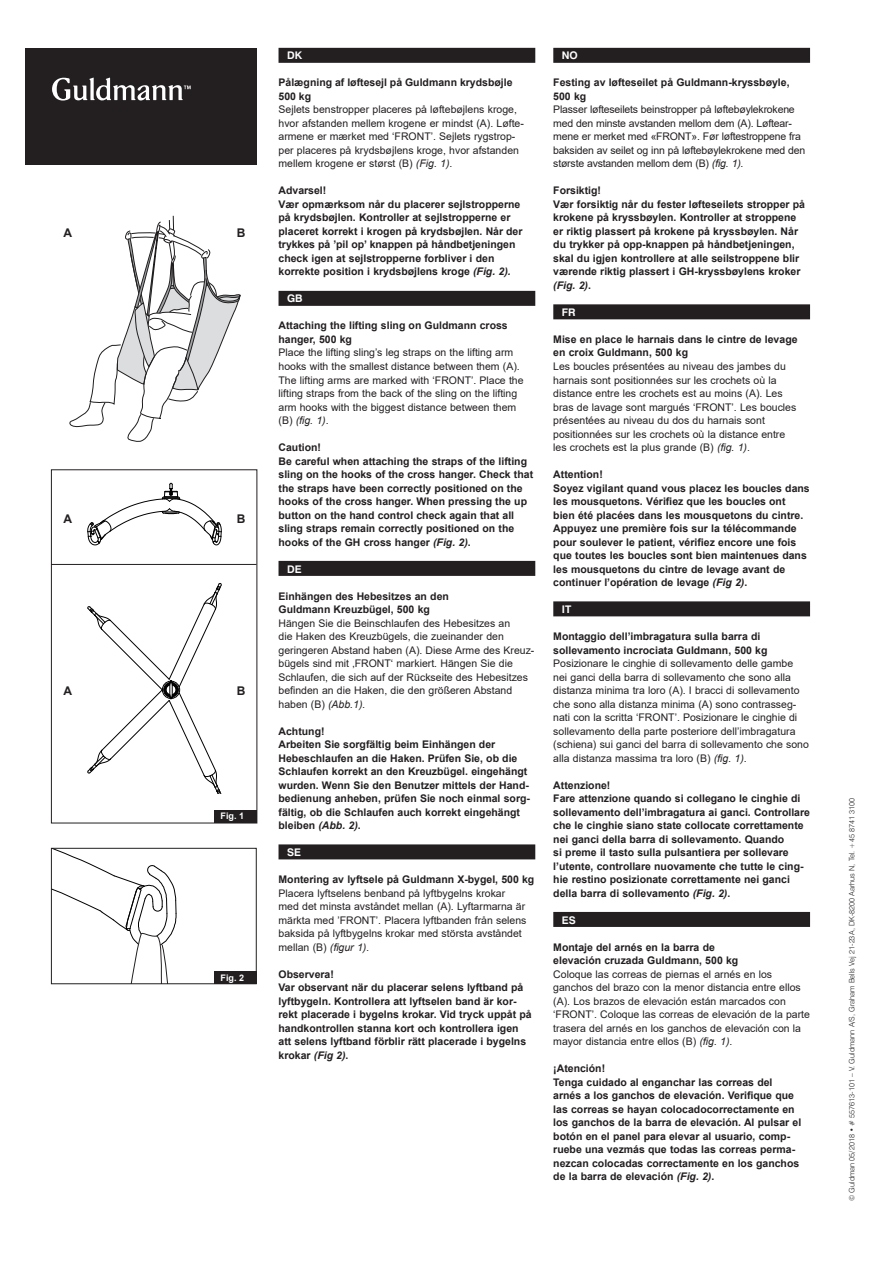
<style>
.page{position:relative;width:893px;height:1263px;background:#fff}
.page>*{position:absolute;margin:0;border:0;box-sizing:border-box;transform-origin:0 0}
.t1{font:700 12px "Arial";color:#231f20}
.t2{font:700 10.5px/13.5px "Arial";color:#231f20}
.t3{font:10.5px/13.5px "Arial";color:#231f20}
.t4{font:10.5px/13.5px "Arial";letter-spacing:-.02em;color:#231f20}
.t5{font:700 10.5px "Swiss 721 BT";color:#fff}
.t6{font:700 9px "Arial";color:#fff}
.t7{font:300 7.5px "Swiss 721 BT";color:#231f20}
.s1{font-style:italic}
</style>
<div class="page">
<div style="left:51px;top:469px;width:206px;height:354px;border:1px solid #231f20"></div>
<div style="left:279px;top:48px;width:256px;height:15px;background:#231f20"></div>
<div style="left:279px;top:291px;width:256px;height:15px;background:#231f20"></div>
<div style="left:279px;top:561px;width:256px;height:15px;background:#231f20"></div>
<div style="left:279px;top:844px;width:256px;height:15px;background:#231f20"></div>
<div style="left:553px;top:48px;width:257px;height:15px;background:#231f20"></div>
<div style="left:553px;top:304px;width:257px;height:15px;background:#231f20"></div>
<div style="left:553px;top:601px;width:257px;height:15px;background:#231f20"></div>
<div style="left:553px;top:912px;width:257px;height:15px;background:#231f20"></div>
<svg style="left:69px;top:216px;width:172px;height:226px"></svg>
<svg style="left:53px;top:850px;width:124px;height:132px"></svg>
<div style="left:51px;top:848px;width:206px;height:136px;border:1px solid #231f20"></div>
<div style="left:214px;top:971px;width:42px;height:13px;background:#231f20"></div>
<div style="left:214px;top:810px;width:42px;height:13px;background:#231f20"></div>
<hr style="left:51px;top:564px;width:205px;height:1px;background:#231f20">
<svg style="left:87px;top:583px;width:135px;height:210px"></svg>
<svg style="left:87px;top:483px;width:135px;height:62px"></svg>
<div style="left:25px;top:48px;width:231px;height:117px;background:#231f20"></div>
<svg style="left:52px;top:78px;width:139px;height:23px"></svg>
<p class="t1" style="left:63px;top:224px;width:10px">A</p>
<p class="t1" style="left:237px;top:224px;width:10px">B</p>
<p class="t1" style="left:63px;top:510px;width:10px">A</p>
<p class="t1" style="left:63px;top:682px;width:10px">A</p>
<p class="t1" style="left:237px;top:510px;width:10px">B</p>
<p class="t1" style="left:237px;top:682px;width:10px">B</p>
<p class="t6" style="left:221px;top:810px;width:25px">Fig. 1</p>
<p class="t6" style="left:221px;top:971px;width:25px">Fig. 2</p>
<p class="t5" style="left:287px;top:49px;width:17px">DK</p>
<p class="t2" style="left:279px;top:76px;width:235px">Pålægning af løftesejl på Guldmann krydsbøjle<br>500 kg</p>
<p class="t3" style="left:279px;top:103px;width:247px">Sejlets benstropper placeres på løftebøjlens kroge, hvor afstanden mellem krogene er mindst (A). Løfte&shy;armene er mærket med ‘FRONT’. Sejlets rygstrop&shy;per placeres på krydsbøjlens kroge, hvor afstanden mellem krogene er størst (B) <span class="s1">(Fig. 1)</span>.</p>
<p class="t2" style="left:279px;top:184px;width:245px">Advarsel!<br>Vær opmærksom når du placerer sejlstropperne på krydsbøjlen. Kontroller at sejlstropperne er placeret korrekt i krogen på krydsbøjlen. Når der trykkes på ’pil op’ knappen på håndbetjeningen check igen at sejlstropperne forbliver i den korrekte position i krydsbøjlens kroge <span class="s1">(Fig. 2).</span></p>
<p class="t5" style="left:287px;top:292px;width:17px">GB</p>
<p class="t2" style="left:279px;top:319px;width:231px">Attaching the lifting sling on Guldmann cross hanger, 500 kg</p>
<p class="t3" style="left:279px;top:346px;width:247px">Place the lifting sling’s leg straps on the lifting arm hooks with the smallest distance between them (A).<br>The lifting arms are marked with ‘FRONT’. Place the lifting straps from the back of the sling on the lifting arm hooks with the biggest distance between them (B) <span class="s1">(fig. 1)</span>.</p>
<p class="t2" style="left:279px;top:441px;width:256px">Caution!<br>Be careful when attaching the straps of the lifting sling on the hooks of the cross hanger. Check that the straps have been correctly positioned on the hooks of the cross hanger. When pressing the up button on the hand control check again that all sling straps remain correctly positioned on the hooks of the GH cross hanger <span class="s1">(Fig. 2)</span>.</p>
<p class="t5" style="left:287px;top:562px;width:16px">DE</p>
<p class="t2" style="left:279px;top:589px;width:172px">Einhängen des Hebesitzes an den<br>Guldmann Kreuzbügel, 500 kg</p>
<p class="t3" style="left:279px;top:616px;width:257px">Hängen Sie die Beinschlaufen des Hebesitzes an<br>die Haken des Kreuzbügels, die zueinander den geringeren Abstand haben (A). Diese Arme des Kreuz&shy;bügels sind mit ‚FRONT‘ markiert. Hängen Sie die Schlaufen, die sich auf der Rückseite des Hebesitzes befinden an die Haken, die den größeren Abstand haben (B) <span class="s1">(Abb.1).</span></p>
<p class="t2" style="left:279px;top:724px;width:253px">Achtung!<br>Arbeiten Sie sorgfältig beim Einhängen der Hebeschlaufen an die Haken. Prüfen Sie, ob die Schlaufen korrekt an den Kreuzbügel. eingehängt wurden. Wenn Sie den Benutzer mittels der Hand&shy;bedienung anheben, prüfen Sie noch einmal sorg&shy;fältig, ob die Schlaufen auch korrekt eingehängt bleiben <span class="s1">(Abb. 2)</span>.</p>
<p class="t5" style="left:287px;top:846px;width:15px">SE</p>
<p class="t2" style="left:279px;top:873px;width:257px">Montering av lyftsele på Guldmann X-bygel, 500 kg</p>
<p class="t3" style="left:279px;top:886px;width:250px">Placera lyftselens benband på lyftbygelns krokar med det minsta avståndet mellan (A). Lyftarmarna är märkta med ’FRONT’. Placera lyftbanden från selens baksida på lyftbygelns krokar med största avståndet mellan (B) <span class="s1">(figur 1).</span></p>
<p class="t2" style="left:279px;top:967px;width:255px">Observera!<br>Var observant när du placerar selens lyftband på lyftbygeln. Kontrollera att lyftselen band är kor&shy;rekt placerade i bygelns krokar. Vid tryck uppåt på handkontrollen stanna kort och kontrollera igen att selens lyftband förblir rätt placerade i bygelns krokar <span class="s1">(Fig 2)</span>.</p>
<p class="t5" style="left:562px;top:49px;width:18px">NO</p>
<p class="t2" style="left:553px;top:76px;width:238px">Festing av løfteseilet på Guldmann-kryssbøyle,<br>500 kg</p>
<p class="t4" style="left:553px;top:103px;width:254px">Plasser løfteseilets beinstropper på løftebøylekrokene med den minste avstanden mellom dem (A). Løftear&shy;mene er merket med «FRONT». Før løftestroppene fra baksiden av seilet og inn på løftebøylekrokene med den største avstanden mellom dem (B) <span class="s1">(fig. 1)</span>.</p>
<p class="t2" style="left:553px;top:184px;width:253px">Forsiktig!<br>Vær forsiktig når du fester løfteseilets stropper på krokene på kryssbøylen. Kontroller at stroppene er riktig plassert på krokene på kryssbøylen. Når du trykker på opp-knappen på håndbetjeningen, skal du igjen kontrollere at alle seilstroppene blir værende riktig plassert i GH-kryssbøylens kroker <span class="s1">(Fig. 2)</span>.</p>
<p class="t5" style="left:562px;top:306px;width:15px">FR</p>
<p class="t2" style="left:553px;top:333px;width:246px">Mise en place le harnais dans le cintre de levage en croix Guldmann, 500 kg</p>
<p class="t3" style="left:553px;top:359px;width:245px">Les boucles présentées au niveau des jambes du harnais sont positionnées sur les crochets où la distance entre les crochets est au moins (A). Les bras de lavage sont margués ‘FRONT’. Les boucles présentées au niveau du dos du harnais sont positionnées sur les crochets où la distance entre les crochets est la plus grande (B) <span class="s1">(fig. 1)</span>.</p>
<p class="t2" style="left:553px;top:468px;width:258px">Attention!<br>Soyez vigilant quand vous placez les boucles dans les mousquetons. Vérifiez que les boucles ont<br>bien été placées dans les mousquetons du cintre.<br>Appuyez une première fois sur la télécommande pour soulever le patient, vérifiez encore une fois que toutes les boucles sont bien maintenues dans les mousquetons du cintre de levage avant de continuer l’opération de levage <span class="s1">(Fig 2)</span>.</p>
<p class="t5" style="left:562px;top:603px;width:11px">IT</p>
<p class="t2" style="left:553px;top:630px;width:216px">Montaggio dell’imbragatura sulla barra di sollevamento incrociata Guldmann, 500 kg</p>
<p class="t3" style="left:553px;top:656px;width:257px">Posizionare le cinghie di sollevamento delle gambe nei ganci della barra di sollevamento che sono alla distanza minima tra loro (A). I bracci di sollevamento che sono alla distanza minima (A) sono contrasseg&shy;nati con la scritta ‘FRONT’. Posizionare le cinghie di sollevamento della parte posteriore dell’imbragatura (schiena) sui ganci del barra di sollevamento che sono alla distanza massima tra loro (B) <span class="s1">(fig. 1)</span>.</p>
<p class="t2" style="left:553px;top:778px;width:258px">Attenzione!<br>Fare attenzione quando si collegano le cinghie di sollevamento dell’imbragatura ai ganci. Controllare che le cinghie siano state collocate correttamente nei ganci della barra di sollevamento. Quando<br>si preme il tasto sulla pulsantiera per sollevare l’utente, controllare nuovamente che tutte le cing&shy;hie restino posizionate correttamente nei ganci della barra di sollevamento <span class="s1">(Fig. 2)</span>.</p>
<p class="t5" style="left:562px;top:913px;width:15px">ES</p>
<p class="t2" style="left:553px;top:940px;width:186px">Montaje del arnés en la barra de elevación cruzada Guldmann, 500 kg</p>
<p class="t3" style="left:553px;top:967px;width:258px">Coloque las correas de piernas el arnés en los ganchos del brazo con la menor distancia entre ellos (A). Los brazos de elevación están marcados con ‘FRONT’. Coloque las correas de elevación de la parte trasera del arnés en los ganchos de elevación con la mayor distancia entre ellos (B) <span class="s1">(fig. 1)</span>.</p>
<p class="t2" style="left:553px;top:1062px;width:249px">¡Atención!<br>Tenga cuidado al enganchar las correas del arnés a los ganchos de elevación. Verifique que las correas se hayan colocadocorrectamente en los ganchos de la barra de elevación. Al pulsar el botón en el panel para elevar al usuario, comp&shy;ruebe una vezmás que todas las correas perma&shy;nezcan colocadas correctamente en los ganchos de la barra de elevación <span class="s1">(Fig. 2)</span>.</p>
<p class="t7" style="left:847px;top:1201px;width:404px;rotate:-90deg">© Guldman 05/2018 • # 557613-101 – V. Guldmann A/S, Graham Bells Vej 21-23A, DK-8200 Aarhus N, Tel. +45 8741 3100</p>
</div>
